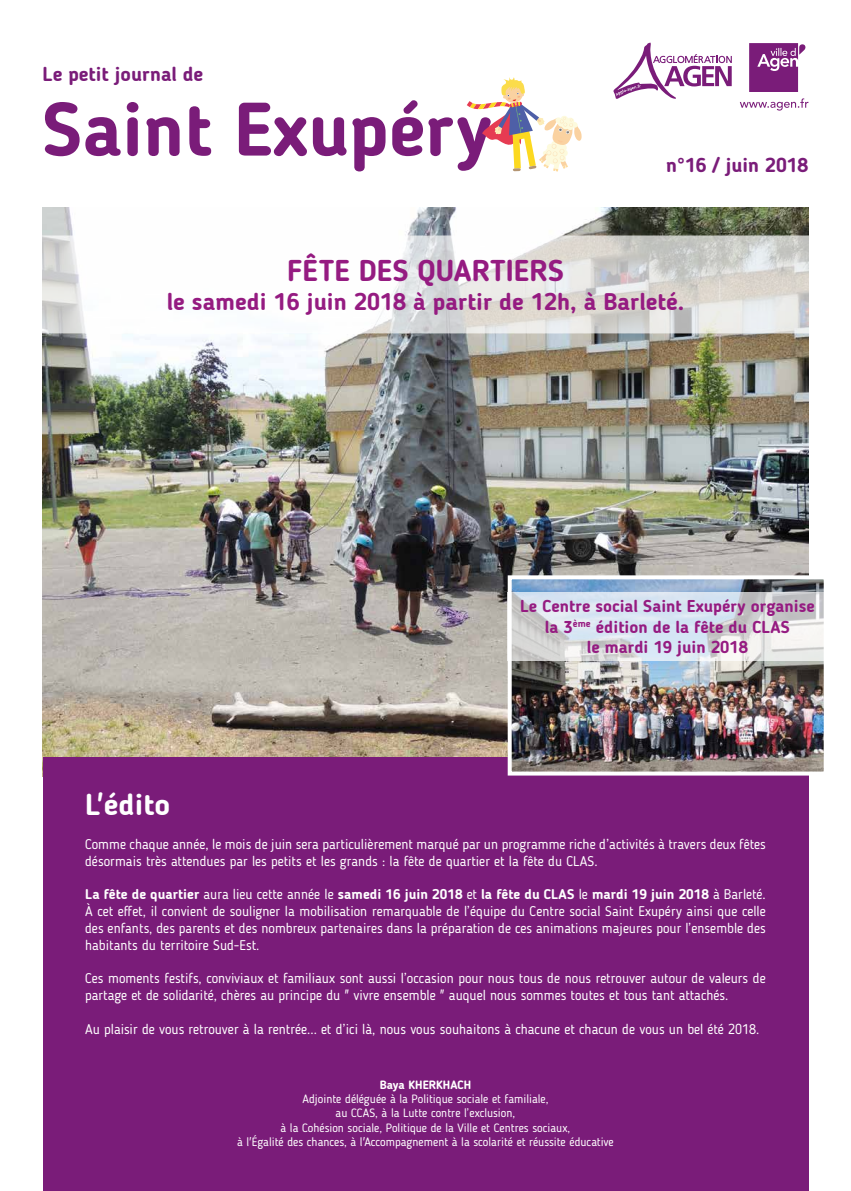
<style>
.page{position:relative;width:851px;height:1191px;background:#fff}
.page>*{position:absolute;margin:0;border:0;box-sizing:border-box;transform-origin:0 0}
.t1{font:700 75px "Blogger Sans";color:#7a1c79}
.t2{font:700 30px "Blogger Sans";color:#951b81}
.t3{font:700 30px "Blogger Sans";letter-spacing:.005em;color:#fff}
.t4{font:700 24px "Blogger Sans";color:#951b81}
.t5{font:700 20px "Blogger Sans";color:#7a1c79}
.t6{font:700 17.1px/20.5px "Blogger Sans";color:#951b81;text-align:center}
.t7{font:14px/16.8px "Blogger Sans";color:#fff}
.t8{font:12px/14.4px "Blogger Sans";color:#fff;text-align:center}
.t9{font:700 12px "Blogger Sans";color:#fff}
.s1{font-weight:700}
</style>
<div class="page">
<img style="left:43px;top:208px;width:765px;height:549px">
<svg style="left:14px;top:235px;width:822px;height:98px"></svg>
<div style="left:43px;top:757px;width:765px;height:434px;background:#7a1c79"></div>
<svg style="left:749px;top:43px;width:56px;height:49px;background:#964d95"></svg>
<svg style="left:739px;top:98px;width:69px;height:13px"></svg>
<svg style="left:613px;top:43px;width:118px;height:56px"></svg>
<svg style="left:467px;top:77px;width:114px;height:94px"></svg>
<img style="left:512px;top:580px;width:310px;height:190px">
<div style="left:507px;top:575px;width:320px;height:200px;border:4px solid #fff"></div>
<svg style="left:507px;top:592px;width:318px;height:68px;background:#d8dee4"></svg>
<h3 class="t5" style="left:43px;top:61px;width:162px">Le petit journal de</h3>
<h1 class="t1" style="left:43px;top:84px;width:450px">Saint Exupéry</h1>
<h3 class="t5" style="left:666px;top:152px;width:144px">n°16 / juin 2018</h3>
<h2 class="t2" style="left:287px;top:253px;width:278px">FÊTE DES QUARTIERS</h2>
<h3 class="t4" style="left:167px;top:287px;width:519px">le samedi 16 juin 2018 à partir de 12h, à Barleté.</h3>
<p class="t6" style="left:520px;top:596px;width:296px">Le Centre social Saint Exupéry organise la 3<sup>ème</sup> édition de la fête du CLAS<br>le mardi 19 juin 2018</p>
<h2 class="t3" style="left:85px;top:786px;width:86px">L'édito</h2>
<p class="t7" style="left:85px;top:835px;width:682px">Comme chaque année, le mois de juin sera particulièrement marqué par un programme riche d’activités à travers deux fêtes désormais très attendues par les petits et les grands : la fête de quartier et la fête du CLAS.</p>
<p class="t7" style="left:85px;top:886px;width:682px;text-align:justify"><span class="s1">La fête de quartier</span> aura lieu cette année le <span class="s1">samedi 16 juin 2018</span> et <span class="s1">la fête du CLAS</span> le <span class="s1">mardi 19 juin 2018</span> à Barleté.<br>À cet effet, il convient de souligner la mobilisation remarquable de l’équipe du Centre social Saint Exupéry ainsi que celle des enfants, des parents et des nombreux partenaires dans la préparation de ces animations majeures pour l’ensemble des habitants du territoire Sud-Est.</p>
<p class="t7" style="left:85px;top:970px;width:682px">Ces moments festifs, conviviaux et familiaux sont aussi l’occasion pour nous tous de nous retrouver autour de valeurs de partage et de solidarité, chères au principe du " vivre ensemble " auquel nous sommes toutes et tous tant attachés.</p>
<p class="t7" style="left:85px;top:1020px;width:675px">Au plaisir de vous retrouver à la rentrée... et d’ici là, nous vous souhaitons à chacune et chacun de vous un bel été 2018.</p>
<p class="t9" style="left:380px;top:1077px;width:93px">Baya KHERKHACH</p>
<p class="t8" style="left:237px;top:1091px;width:378px">Adjointe déléguée à la Politique sociale et familiale,<br>au CCAS, à la Lutte contre l’exclusion,<br>à la Cohésion sociale, Politique de la Ville et Centres sociaux,<br>à l'Égalité des chances, à l'Accompagnement à la scolarité et réussite éducative</p>
</div>
